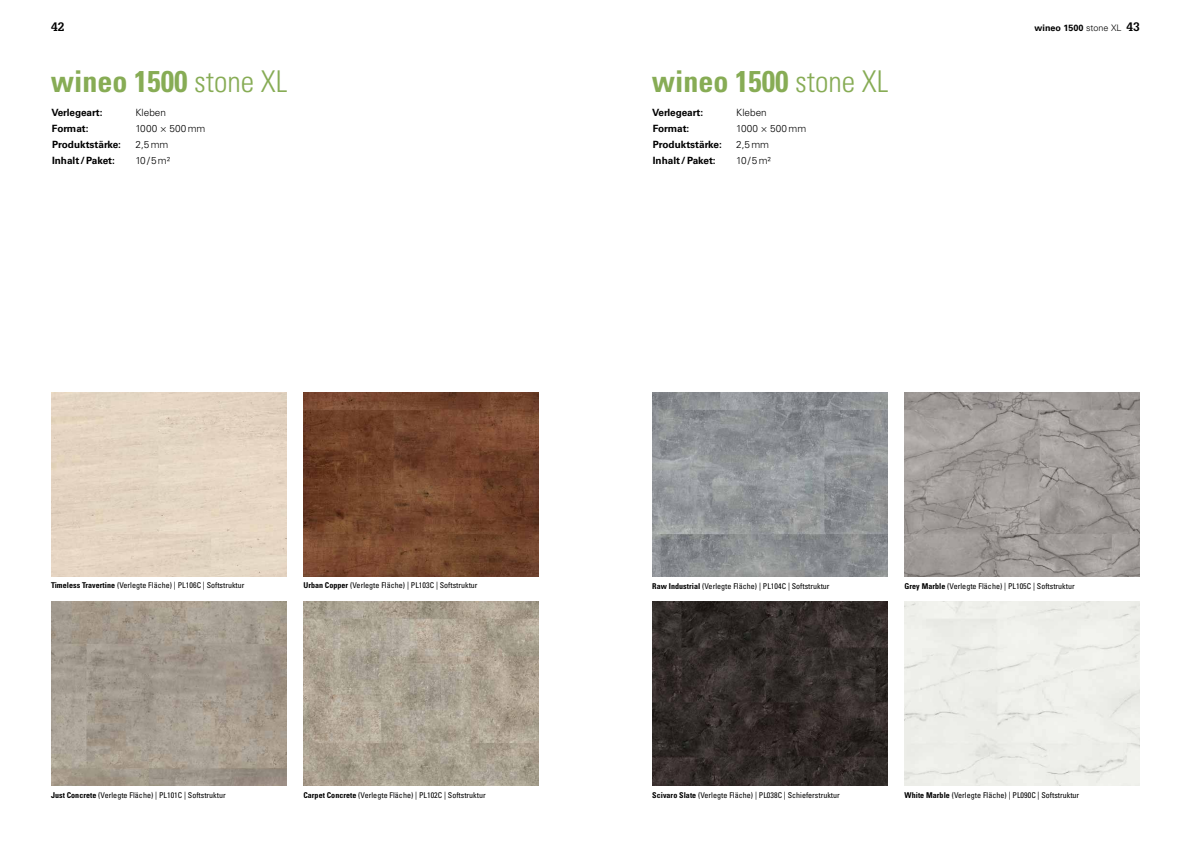
<style>
.page{position:relative;width:1191px;height:842px;background:#fff}
.page>*{position:absolute;margin:0;border:0;box-sizing:border-box;transform-origin:0 0}
.t1{font:30px "Univers LTCYR 67 Bold Cond";color:#87ac55}
.t2{font:700 12px "Glypha LT Pro";color:#000}
.t3{font:700 10px "Univers LTCYR 65";color:#000}
.t4{font:300 10px "Univers LTCYR 45";color:#000}
.t5{font:300 10px "Univers LTCYR 45";letter-spacing:.02em;color:#000}
.t6{font:700 9px "Univers LTCYR 65";color:#000}
.t7{font:condensed 8px "Univers LTCYR 57";letter-spacing:.005em;color:#000}
.s1{font-family:"Univers LTCYR 47 Light Cond"}
.s2{font-family:"Univers LTCYR 45";font-weight:300}
.s3{font-family:"Glypha LT Pro";font-size:12px}
.s4{font-family:"Univers LTCYR 67 Bold Cond";font-stretch:normal}
</style>
<div class="page">
<div style="left:904px;top:601px;width:236px;height:185px;background:#eeefea"></div>
<div style="left:51px;top:392px;width:235px;height:184px;background:#e5d5c3"></div>
<img style="left:652px;top:393px;width:235px;height:184px">
<img style="left:303px;top:392px;width:236px;height:184px">
<img style="left:904px;top:393px;width:236px;height:184px">
<img style="left:652px;top:601px;width:235px;height:184px">
<img style="left:51px;top:601px;width:235px;height:185px">
<img style="left:303px;top:601px;width:236px;height:185px">
<h2 class="t2" style="left:51px;top:19px;width:15px">42</h2>
<h1 class="t1" style="left:51px;top:63px;width:238px">wineo 1500 <span class="s1">stone XL</span></h1>
<h1 class="t1" style="left:652px;top:63px;width:238px">wineo 1500 <span class="s1">stone XL</span></h1>
<p class="t3" style="left:51px;top:105px;width:53px">Verlegeart:</p>
<p class="t4" style="left:135px;top:106px;width:32px">Kleben</p>
<p class="t3" style="left:52px;top:121px;width:38px">Format:</p>
<p class="t5" style="left:135px;top:122px;width:71px">1000 × 500mm</p>
<p class="t3" style="left:52px;top:137px;width:71px">Produktstärke:</p>
<p class="t4" style="left:135px;top:138px;width:34px">2,5mm</p>
<p class="t3" style="left:52px;top:153px;width:64px">Inhalt /Paket:</p>
<p class="t4" style="left:135px;top:154px;width:36px">10/5m²</p>
<p class="t3" style="left:652px;top:105px;width:53px">Verlegeart:</p>
<p class="t4" style="left:736px;top:106px;width:32px">Kleben</p>
<p class="t3" style="left:652px;top:121px;width:38px">Format:</p>
<p class="t5" style="left:736px;top:122px;width:71px">1000 × 500mm</p>
<p class="t3" style="left:653px;top:137px;width:71px">Produktstärke:</p>
<p class="t4" style="left:736px;top:138px;width:34px">2,5mm</p>
<p class="t3" style="left:653px;top:153px;width:64px">Inhalt /Paket:</p>
<p class="t4" style="left:736px;top:154px;width:36px">10/5m²</p>
<p class="t6" style="left:1034px;top:22px;width:107px">wineo 1500 <span class="s2">stone XL</span> <span class="s3">43</span></p>
<p class="t7" style="left:51px;top:580px;width:195px"><span class="s4">Timeless Travertine</span> (Verlegte Fläche) | PL106C | Softstruktur</p>
<p class="t7" style="left:652px;top:581px;width:179px"><span class="s4">Raw Industrial</span> (Verlegte Fläche) | PL104C | Softstruktur</p>
<p class="t7" style="left:303px;top:580px;width:176px"><span class="s4">Urban Copper</span> (Verlegte Fläche) | PL103C | Softstruktur</p>
<p class="t7" style="left:904px;top:581px;width:172px"><span class="s4">Grey Marble</span> (Verlegte Fläche) | PL105C | Softstruktur</p>
<p class="t7" style="left:51px;top:790px;width:176px"><span class="s4">Just Concrete</span> (Verlegte Fläche) | PL101C | Softstruktur</p>
<p class="t7" style="left:652px;top:790px;width:189px"><span class="s4">Scivaro Slate</span> (Verlegte Fläche) | PL038C | Schieferstruktur</p>
<p class="t7" style="left:303px;top:790px;width:184px"><span class="s4">Carpet Concrete</span> (Verlegte Fläche) | PL102C | Softstruktur</p>
<p class="t7" style="left:904px;top:790px;width:176px"><span class="s4">White Marble</span> (Verlegte Fläche) | PL090C | Softstruktur</p>
</div>
